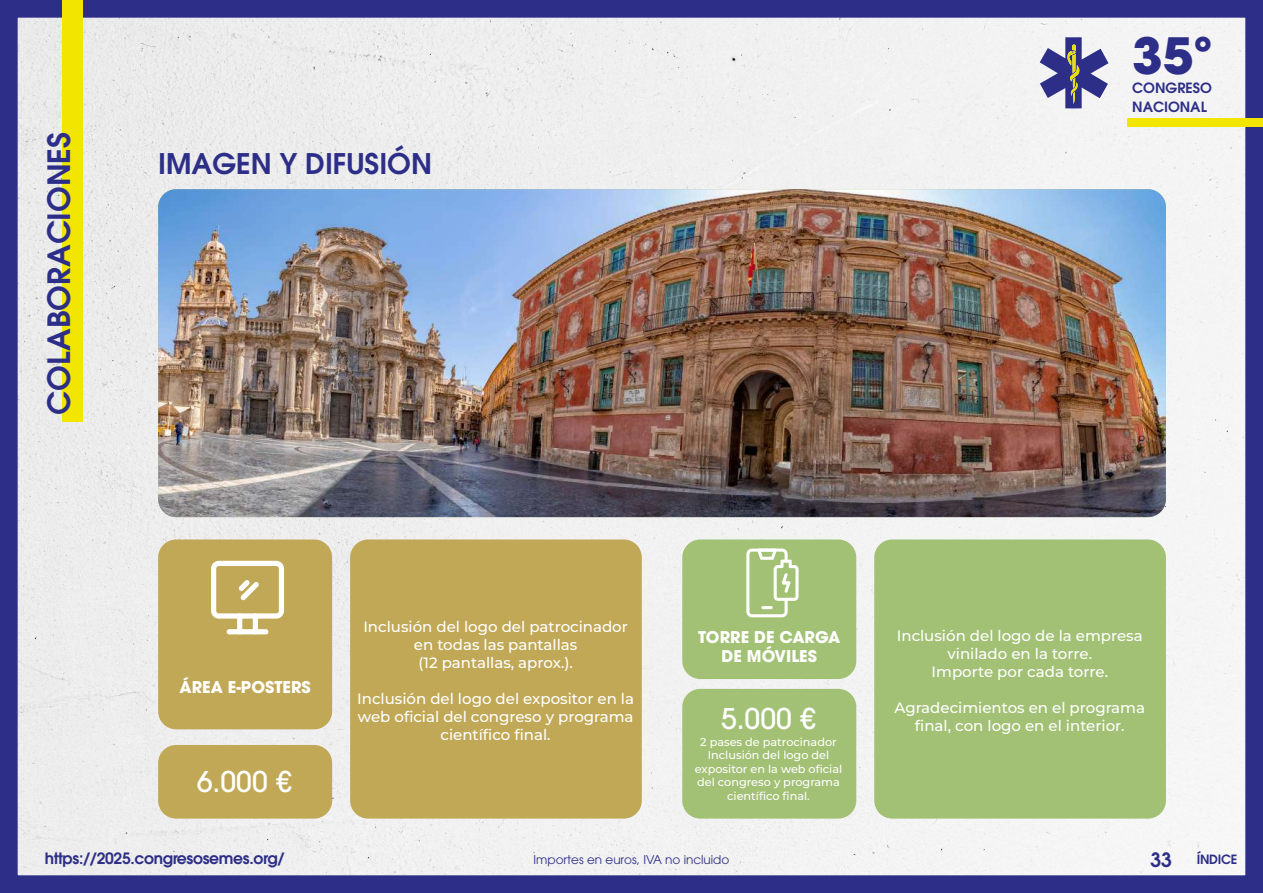
<style>
.page{position:relative;width:1263px;height:893px;background:#fff}
.page>*{position:absolute;margin:0;border:0;box-sizing:border-box;transform-origin:0 0}
.t1{font:700 49.65px "ITC Avant Garde Pro";color:#2d2e87}
.t2{font:600 30.6px "ITC Avant Garde Pro";color:#2d2e87}
.t3{font:600 28.35px "ITC Avant Garde Pro";color:#2d2e87}
.t4{font:500 28.35px "ITC Avant Garde Pro";color:#fff}
.t5{font:600 19.65px "ITC Avant Garde Pro";color:#2d2e87}
.t6{font:700 16.05px/19.4px "ITC Avant Garde Pro";color:#fff;text-align:center}
.t7{font:600 15.6px "ITC Avant Garde Pro";letter-spacing:-.02em;color:#2d2e87}
.t8{font:500 15px/18px "Montserrat";color:#fff;text-align:center}
.t9{font:600 14.1px/18.8px "ITC Avant Garde Pro";color:#2d2e87}
.t10{font:600 12.75px "ITC Avant Garde Pro";letter-spacing:-.02em;color:#2d2e87}
.t11{font:12px "ITC Avant Garde Pro";color:#2d2e87}
.t12{font:500 11.25px/13.5px "Montserrat";color:#fff;text-align:center}
</style>
<div class="page">
<div style="left:19px;top:19px;width:1225px;height:855px;background:#f0f0f0"></div>
<div style="left:0;top:0;width:1263px;height:893px;border:18px solid #2d2e87"></div>
<svg style="left:1040px;top:37px;width:68px;height:71px"></svg>
<div style="left:1127px;top:118px;width:136px;height:8px;background:#f2e500"></div>
<div style="left:62px;top:0;width:20px;height:422px;background:#f2e500"></div>
<div style="left:874px;top:539px;width:292px;height:280px;background:#a2c175;border-radius:18px"></div>
<div style="left:682px;top:689px;width:174px;height:130px;background:#a2c175;border-radius:18px"></div>
<div style="left:682px;top:539px;width:174px;height:140px;background:#a2c175;border-radius:18px"></div>
<svg style="left:746px;top:549px;width:52px;height:68px"></svg>
<div style="left:350px;top:539px;width:292px;height:280px;background:#c1a856;border-radius:18px"></div>
<div style="left:158px;top:745px;width:174px;height:74px;background:#c1a856;border-radius:18px"></div>
<div style="left:158px;top:539px;width:174px;height:190px;background:#c1a856;border-radius:18px"></div>
<div style="left:237px;top:613px;width:5px;height:21px;background:#fff;border-radius:3px"></div>
<div style="left:253px;top:613px;width:5px;height:21px;background:#fff;border-radius:3px"></div>
<div style="left:227px;top:629px;width:41px;height:5px;background:#fff;border-radius:3px"></div>
<svg style="left:211px;top:561px;width:73px;height:58px"></svg>
<img style="left:158px;top:189px;width:1008px;height:328px">
<h2 class="t2" style="left:39px;top:415px;width:285px;rotate:-90deg">COLABORACIONES</h2>
<h3 class="t3" style="left:158px;top:145px;width:275px">IMAGEN Y DIFUSIÓN</h3>
<h1 class="t1" style="left:1132px;top:23px;width:82px">35º</h1>
<p class="t9" style="left:1132px;top:78px;width:81px">CONGRESO<br>NACIONAL</p>
<p class="t6" style="left:180px;top:677px;width:133px">ÁREA E-POSTERS</p>
<h3 class="t4" style="left:197px;top:764px;width:97px">6.000 €</h3>
<p class="t8" style="left:363px;top:619px;width:266px">Inclusión del logo del patrocinador en todas las pantallas<br>(12 pantallas, aprox.).</p>
<p class="t8" style="left:357px;top:691px;width:278px">Inclusión del logo del expositor en la web oficial del congreso y programa científico final.</p>
<p class="t6" style="left:698px;top:627px;width:144px">TORRE DE CARGA<br>DE MÓVILES</p>
<h3 class="t4" style="left:721px;top:700px;width:97px">5.000 €</h3>
<p class="t12" style="left:695px;top:736px;width:149px">2 pases de patrocinador<br>Inclusión del logo del expositor en la web oficial del congreso y programa científico final.</p>
<p class="t8" style="left:897px;top:628px;width:247px">Inclusión del logo de la empresa vinilado en la torre.<br>Importe por cada torre.</p>
<p class="t8" style="left:894px;top:700px;width:252px">Agradecimientos en el programa</p>
<p class="t8" style="left:915px;top:718px;width:211px">final, con logo en el interior.</p>
<p class="t7" style="left:45px;top:848px;width:241px">https://2025.congresosemes.org/</p>
<h3 class="t5" style="left:1150px;top:847px;width:23px">33</h3>
<p class="t10" style="left:1197px;top:851px;width:42px">ÍNDICE</p>
<p class="t11" style="left:534px;top:852px;width:197px">Importes en euros, IVA no incluido</p>
</div>
